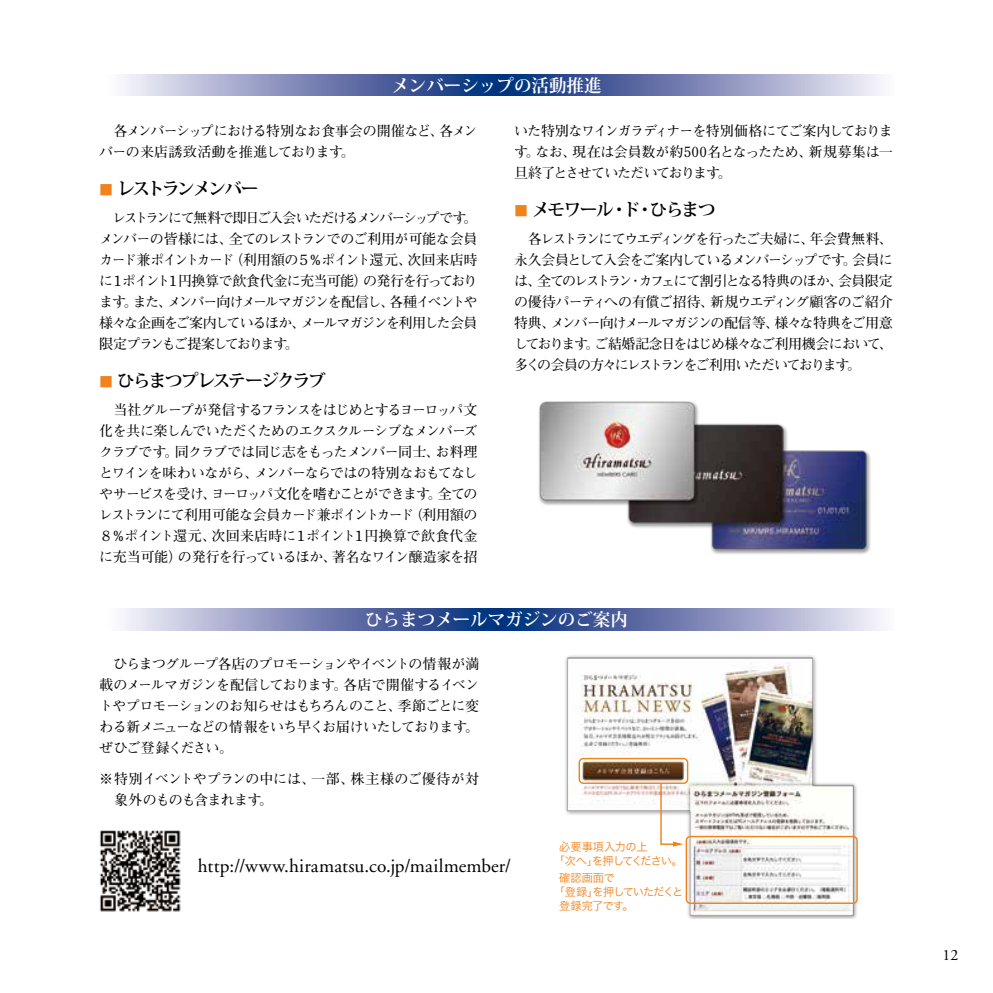
<style>
.page{position:relative;width:993px;height:993px;background:#fff}
.page>*{position:absolute;margin:0;border:0;box-sizing:border-box;transform-origin:0 0}
.t1{font:19.25px "Adobe Garamond";letter-spacing:.01em;color:#000}
.t2{font:700 17.5px "Koz Min Pro";letter-spacing:-.09em;color:#000}
.t3{font:700 17.5px "Koz Min Pro";color:#fff}
.t4{font:700 17.5px "Koz Min Pro";letter-spacing:-.12em;color:#000}
.t5{font:15.75px "Adobe Garamond";color:#000}
.t6{font:700 14px/21px "Futo Min A101 Pro";letter-spacing:-.06em;color:#000;text-align:justify}
.t7{font:700 14px/21px "Futo Min A101 Pro";letter-spacing:-.04em;color:#000}
.t8{font:700 14px/21px "Futo Min A101 Pro";letter-spacing:-.025em;color:#000}
.t9{font:11.2px/14px "Hira Kaku Pro W3";letter-spacing:-.055em;color:#f0831e}
.t10{font:11.2px "Hira Kaku Pro W3";letter-spacing:-.075em;color:#f0831e}
.s1{font-size:14px;color:#f0831e}
</style>
<div class="page">
<svg style="left:124px;top:74px;width:759px;height:22px;background:#7887b5"></svg>
<svg style="left:124px;top:608px;width:759px;height:21px;background:#7887b5"></svg>
<img style="left:538px;top:401px;width:333px;height:153px">
<img style="left:565px;top:655px;width:293px;height:263px">
<div style="left:578px;top:757px;width:110px;height:26px;border:1px solid #f0831e;border-radius:4px"></div>
<div style="left:685px;top:835px;width:172px;height:68px;border:1px solid #f0831e;border-radius:4px"></div>
<svg style="left:659px;top:782px;width:24px;height:64px"></svg>
<img style="left:99px;top:830px;width:82px;height:82px">
<p class="t3" style="left:391px;top:73px;width:211px">メンバーシップの活動推進</p>
<p class="t7" style="left:99px;top:118px;width:380px">　各メンバーシップにおける特別なお食事会の開催など、各メンバーの来店誘致活動を推進しております。</p>
<p class="t4" style="left:99px;top:176px;width:161px"><span class="s1">■</span> レストランメンバー</p>
<p class="t6" style="left:99px;top:205px;width:380px">　レストランにて無料で即日ご入会いただけるメンバーシップです。メンバーの皆様には、全てのレストランでのご利用が可能な会員カード兼ポイントカード（利用額の５％ポイント還元、次回来店時に１ポイント１円換算で飲食代金に充当可能）の発行を行っております。また、メンバー向けメールマガジンを配信し、各種イベントや様々な企画をご案内しているほか、メールマガジンを利用した会員限定プランもご提案しております。</p>
<p class="t2" style="left:99px;top:368px;width:228px"><span class="s1">■</span> ひらまつプレステージクラブ</p>
<p class="t6" style="left:99px;top:397px;width:380px">　当社グループが発信するフランスをはじめとするヨーロッパ文化を共に楽しんでいただくためのエクスクルーシブなメンバーズクラブです。同クラブでは同じ志をもったメンバー同士、お料理とワインを味わいながら、メンバーならではの特別なおもてなしやサービスを受け、ヨーロッパ文化を嗜むことができます。全てのレストランにて利用可能な会員カード兼ポイントカード（利用額の８％ポイント還元、次回来店時に１ポイント１円換算で飲食代金に充当可能）の発行を行っているほか、著名なワイン醸造家を招</p>
<p class="t6" style="left:514px;top:118px;width:380px">いた特別なワインガラディナーを特別価格にてご案内しております。なお、現在は会員数が約500名となったため、新規募集は一旦終了とさせていただいております。</p>
<p class="t2" style="left:514px;top:197px;width:203px"><span class="s1">■</span> メモワール・ド・ひらまつ</p>
<p class="t6" style="left:514px;top:226px;width:380px">　各レストランにてウエディングを行ったご夫婦に、年会費無料、永久会員として入会をご案内しているメンバーシップです。会員には、全てのレストラン・カフェにて割引となる特典のほか、会員限定の優待パーティへの有償ご招待、新規ウエディング顧客のご紹介特典、メンバー向けメールマガジンの配信等、様々な特典をご用意しております。ご結婚記念日をはじめ様々なご利用機会において、多くの会員の方々にレストランをご利用いただいております。</p>
<p class="t3" style="left:365px;top:606px;width:264px">ひらまつメールマガジンのご案内</p>
<p class="t6" style="left:99px;top:651px;width:381px">　ひらまつグループ各店のプロモーションやイベントの情報が満載のメールマガジンを配信しております。各店で開催するイベントやプロモーションのお知らせはもちろんのこと、季節ごとに変わる新メニューなどの情報をいち早くお届けいたしております。ぜひご登録ください。　</p>
<p class="t8" style="left:114px;top:766px;width:366px;text-indent:-15px">※特別イベントやプランの中には、一部、株主様のご優待が対象外のものも含まれます。</p>
<h1 class="t1" style="left:198px;top:855px;width:314px">http://www.hiramatsu.co.jp/mailmember/</h1>
<p class="t9" style="left:553px;top:839px;width:131px;text-indent:6px">必要事項入力の上<br>「次へ」を押してください。</p>
<p class="t9" style="left:559px;top:869px;width:57px">確認画面で</p>
<p class="t10" style="left:553px;top:881px;width:131px">「登録」を押していただくと</p>
<p class="t9" style="left:559px;top:897px;width:76px">登録完了です。</p>
<p class="t5" style="left:942px;top:946px;width:17px">12</p>
</div>
